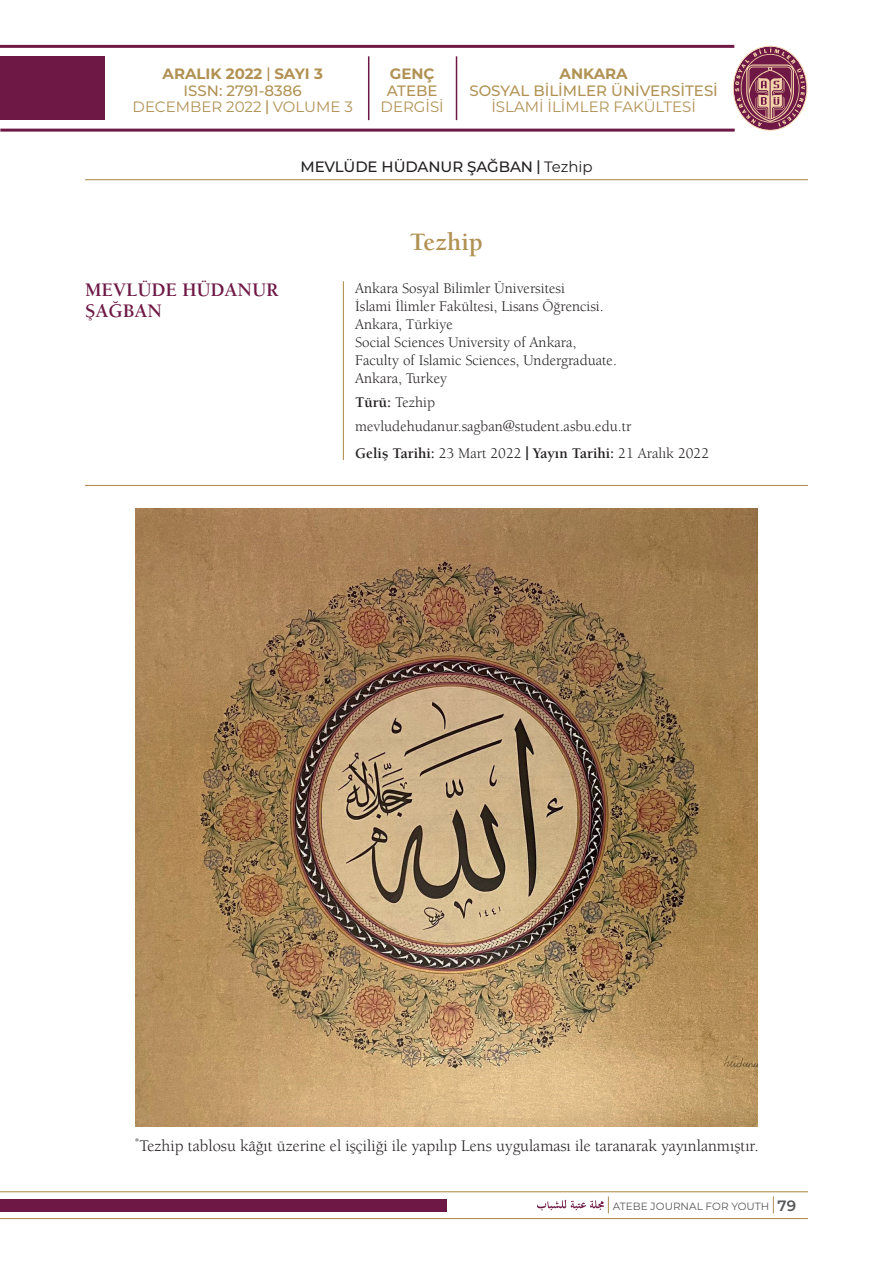
<style>
.page{position:relative;width:893px;height:1263px;background:#fff}
.page>*{position:absolute;margin:0;border:0;box-sizing:border-box;transform-origin:0 0}
.t1{font:700 25.5px "Berkeley Retrospective S Si";color:#b19254}
.t2{font:700 19.5px/21.5px "Berkeley Retrospective S Si";color:#6e1945}
.t3{font:16.5px "Berkeley Retrospective Book S Si";color:#231f20}
.t4{font:15px/18px "Berkeley Retrospective Book S Si";color:#231f20}
.t5{font:15px "Montserrat";color:#b19254}
.t6{font:700 15px "Berkeley Retrospective S Si";color:#231f20}
.t7{font:500 15px "Montserrat";color:#b19254}
.t8{font:500 15px "Montserrat";letter-spacing:-.005em;color:#231f20}
.t9{font:700 15px "Montserrat";color:#b19254}
.t10{font:10.5px "Montserrat";color:#57585a}
.s1{font-weight:400}
.s2{font-family:"Berkeley Retrospective S Si";font-weight:700}
.s3{font-family:"Berkeley Retrospective Book S Si";font-weight:400}
.s4{font-weight:600;font-size:15px}
</style>
<div class="page">
<svg style="left:733px;top:46px;width:74px;height:85px"></svg>
<hr style="left:456px;top:56px;width:1px;height:64px;background:#6e1945">
<hr style="left:368px;top:56px;width:1px;height:64px;background:#6e1945">
<hr style="left:0;top:129px;width:735px;height:3px;background:#6e1945">
<hr style="left:0;top:45px;width:734px;height:3px;background:#6e1945">
<div style="left:0;top:56px;width:104px;height:64px;background:#6e1945"></div>
<hr style="left:85px;top:179px;width:723px;height:1px;background:#b19254">
<hr style="left:0;top:1191px;width:808px;height:1px;background:#b19254">
<hr style="left:0;top:1218px;width:808px;height:1px;background:#b19254">
<svg style="left:773px;top:1196px;width:1px;height:17px"></svg>
<div style="left:0;top:1199px;width:446px;height:12px;background:#6e1945"></div>
<svg style="left:537px;top:1196px;width:72px;height:17px"></svg>
<hr style="left:85px;top:485px;width:723px;height:1px;background:#b19254">
<hr style="left:343px;top:281px;width:1px;height:179px;background:#b19254">
<img style="left:135px;top:508px;width:623px;height:618px">
<p class="t9" style="left:162px;top:63px;width:162px">ARALIK 2022 SAYI 3</p>
<p class="t7" style="left:184px;top:80px;width:120px">ISSN: 2791-8386</p>
<p class="t5" style="left:133px;top:96px;width:222px">DECEMBER 2022 VOLUME 3</p>
<p class="t9" style="left:390px;top:63px;width:46px">GENÇ</p>
<p class="t7" style="left:387px;top:80px;width:52px">ATEBE</p>
<p class="t5" style="left:381px;top:96px;width:65px">DERGİSİ</p>
<p class="t9" style="left:559px;top:63px;width:70px">ANKARA</p>
<p class="t7" style="left:469px;top:80px;width:250px">SOSYAL BİLİMLER ÜNİVERSİTESİ</p>
<p class="t5" style="left:491px;top:96px;width:206px">İSLAMİ İLİMLER FAKÜLTESİ</p>
<h2 class="t2" style="left:85px;top:279px;width:195px">MEVLÜDE HÜDANUR<br>ŞAĞBAN</h2>
<p class="t8" style="left:300px;top:157px;width:294px">MEVLÜDE HÜDANUR ŞAĞBAN <span class="s1">Tezhip</span></p>
<h1 class="t1" style="left:410px;top:228px;width:75px">Tezhip</h1>
<p class="t4" style="left:355px;top:279px;width:263px">Ankara Sosyal Bilimler Üniversitesi<br>İslami İlimler Fakültesi, Lisans Öğrencisi.<br>Ankara, Türkiye<br>Social Sciences University of Ankara, Faculty of Islamic Sciences, Undergraduate.<br>Ankara, Turkey</p>
<p class="t4" style="left:355px;top:390px;width:278px;line-height:24.3px"><span class="s2">Türü:</span> Tezhip mevludehudanur.sagban@student.asbu.edu.tr</p>
<p class="t6" style="left:355px;top:445px;width:356px">Geliş Tarihi: <span class="s3">23 Mart 2022</span> Yayın Tarihi: <span class="s3">21 Aralık 2022</span></p>
<p class="t3" style="left:134px;top:1137px;width:626px"><sup>*</sup>Tezhip tablosu kâğıt üzerine el işçiliği ile yapılıp Lens uygulaması ile taranarak yayınlanmıştır.</p>
<p class="t10" style="left:613px;top:1199px;width:185px">ATEBE JOURNAL FOR YOUTH <span class="s4">79</span></p>
</div>
